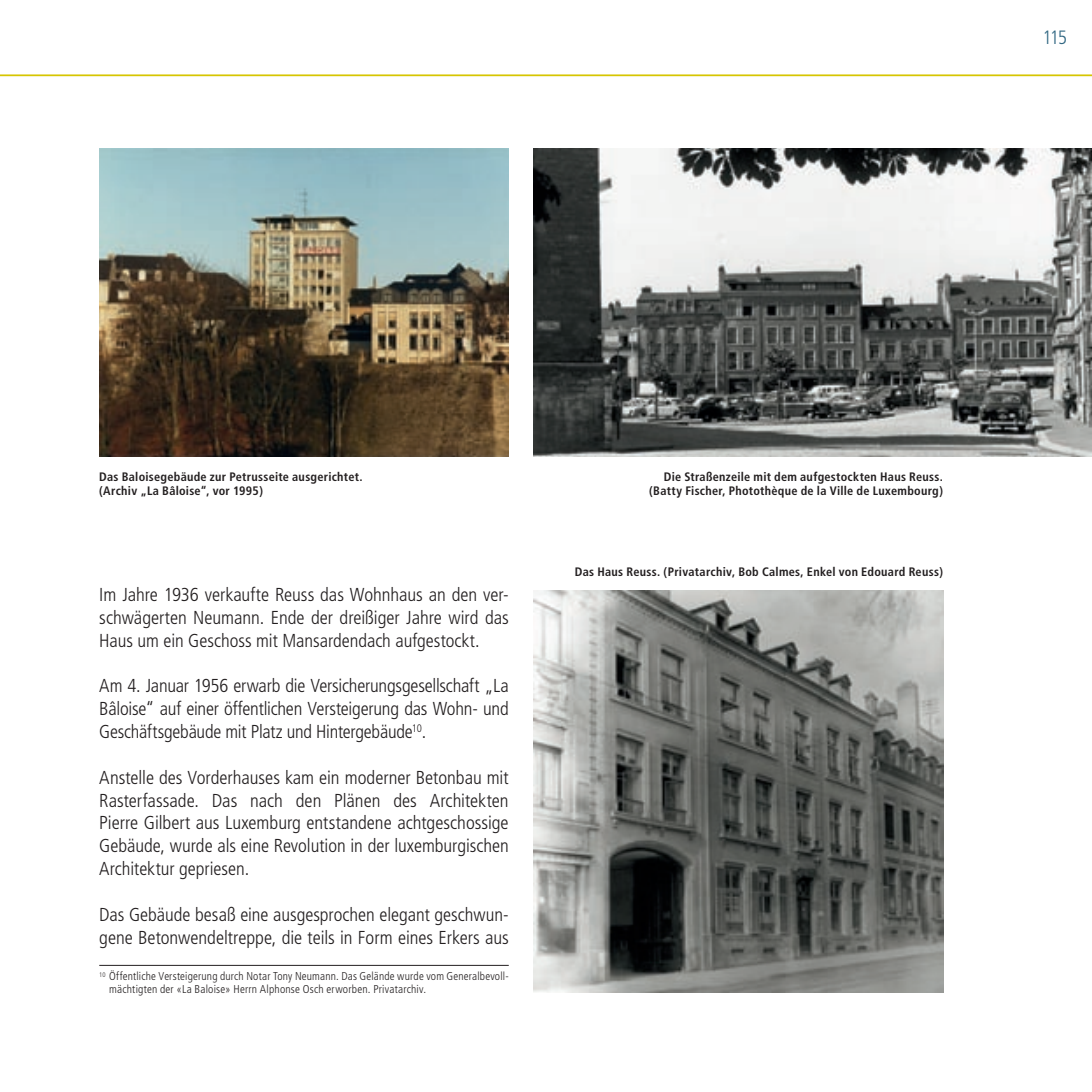
<style>
.page{position:relative;width:1092px;height:1092px;background:#fff}
.page>*{position:absolute;margin:0;border:0;box-sizing:border-box;transform-origin:0 0}
.t1{font:300 condensed 19.25px "Frutiger";color:#326883}
.t2{font:300 condensed 18.72px/22.8px "Frutiger";color:#231f20;text-align:justify}
.t3{font:700 condensed 12.25px/14.7px "Frutiger";letter-spacing:.02em;color:#231f20}
.t4{font:300 condensed 11.38px/12.2px "Frutiger";letter-spacing:.015em;color:#231f20}
</style>
<div class="page">
<hr style="left:0;top:74px;width:1091px;height:2px;background:#d6c501">
<hr style="left:99px;top:964px;width:409px;height:1px;background:#231f20">
<img style="left:533px;top:590px;width:410px;height:402px">
<img style="left:533px;top:149px;width:558px;height:307px">
<img style="left:99px;top:149px;width:409px;height:307px">
<p class="t1" style="left:1042px;top:27px;width:26px">115</p>
<p class="t3" style="left:99px;top:469px;width:265px">Das Baloisegebäude zur Petrusseite ausgerichtet. (Archiv „La Bâloise“, vor 1995)</p>
<p class="t2" style="left:99px;top:583px;width:411px">Im Jahre 1936 verkaufte Reuss das Wohnhaus an den ver&shy;schwägerten Neumann. Ende der dreißiger Jahre wird das Haus um ein Geschoss mit Mansardendach aufgestockt.</p>
<p class="t2" style="left:99px;top:674px;width:411px">Am 4. Januar 1956 erwarb die Versicherungsgesellschaft „La Bâloise“ auf einer öffentlichen Versteigerung das Wohn- und Geschäftsgebäude mit Platz und Hintergebäude<sup>10</sup>.</p>
<p class="t2" style="left:99px;top:766px;width:411px">Anstelle des Vorderhauses kam ein moderner Betonbau mit Rasterfassade. Das nach den Plänen des Architekten Pierre Gilbert aus Luxemburg entstandene achtgeschossige Gebäude, wurde als eine Revolution in der luxemburgischen Architektur gepriesen.</p>
<p class="t2" style="left:99px;top:903px;width:411px">Das Gebäude besaß eine ausgesprochen elegant geschwun&shy;gene Betonwendeltreppe, die teils in Form eines Erkers aus</p>
<p class="t4" style="left:109px;top:970px;width:400px;text-indent:-10px"><sup>10</sup> Öffentliche Versteigerung durch Notar Tony Neumann. Das Gelände wurde vom Generalbevoll&shy;mächtigten der «La Baloise» Herrn Alphonse Osch erworben. Privatarchiv.</p>
<p class="t3" style="left:649px;top:469px;width:295px;text-align:right">Die Straßenzeile mit dem aufgestockten Haus Reuss. (Batty Fischer, Photothèque de la Ville de Luxembourg)</p>
<p class="t3" style="left:575px;top:564px;width:369px">Das Haus Reuss. (Privatarchiv, Bob Calmes, Enkel von Edouard Reuss)</p>
</div>
